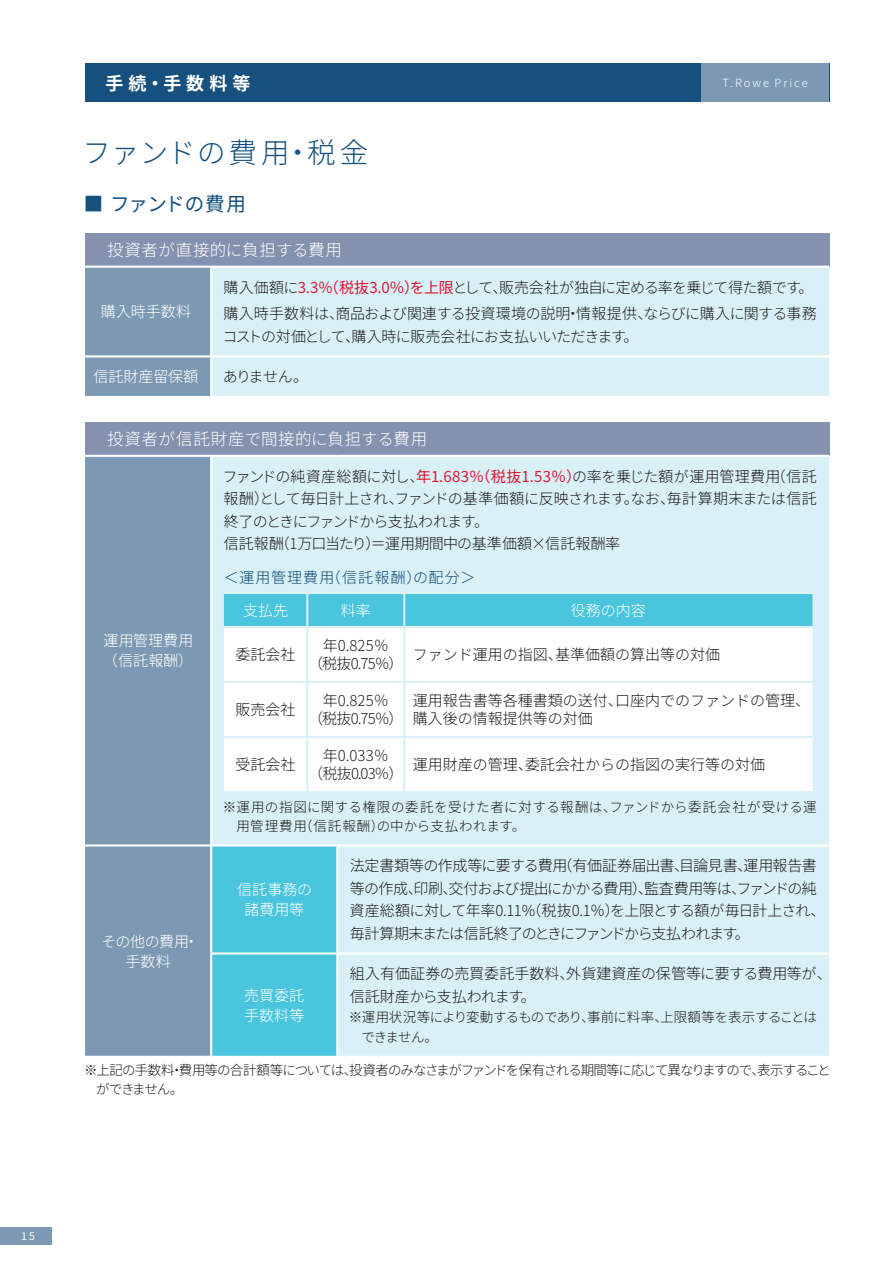
<style>
.page{position:relative;width:893px;height:1263px;background:#fff}
.page>*{position:absolute;margin:0;border:0;box-sizing:border-box;transform-origin:0 0}
.t1{font:300 28.5px "Noto Sans JP";letter-spacing:.05em;color:#15507e}
.t2{font:19.5px "Noto Sans JP";letter-spacing:-.015em;color:#15507e}
.t3{font:700 18px "Noto Sans JP";letter-spacing:.28em;color:#fff}
.t4{font:300 16.5px "Noto Sans JP";letter-spacing:.025em;color:#fff}
.t5{font:300 15px/22.5px "Noto Sans JP";letter-spacing:-.015em;color:#231f20}
.t6{font:300 15px/22.5px "Noto Sans JP";letter-spacing:-.045em;color:#231f20}
.t7{font:300 15px/20.2px "Noto Sans JP";letter-spacing:.005em;color:#fff}
.t8{font:300 15px "Noto Sans JP";letter-spacing:.075em;color:#15507e}
.t9{font:300 15px/20.2px "Noto Sans JP";letter-spacing:-.015em;color:#fff;text-align:center}
.t10{font:300 13.5px/18.8px "Noto Sans JP";letter-spacing:-.08em;color:#231f20}
.t11{font:300 13.5px/18.8px "Noto Sans JP";letter-spacing:.03em;color:#231f20}
.t12{font:300 13.5px/20.2px "Noto Sans JP";letter-spacing:-.025em;color:#231f20}
.t13{font:300 11.25px "Noto Sans JP";letter-spacing:.175em;color:#fff}
.t14{font:10.5px "Noto Sans JP";color:#fff}
.s1{font-weight:400;color:#e21736}
</style>
<div class="page">
<div style="left:0;top:1227px;width:51px;height:17px;background:#7c99b3"></div>
<div style="left:85px;top:233px;width:744px;height:34px;background:#8491af"></div>
<div style="left:85px;top:268px;width:125px;height:128px;background:#7c99b3"></div>
<div style="left:212px;top:268px;width:617px;height:128px;background:#d8f0f6"></div>
<hr style="left:85px;top:355px;width:126px;height:2px;background:#fff">
<hr style="left:211px;top:355px;width:618px;height:2px;background:#fff">
<hr style="left:85px;top:266px;width:126px;height:2px;background:#fff">
<hr style="left:211px;top:266px;width:618px;height:2px;background:#fff">
<div style="left:85px;top:422px;width:744px;height:34px;background:#8491af"></div>
<div style="left:85px;top:457px;width:125px;height:599px;background:#7c99b3"></div>
<div style="left:212px;top:457px;width:617px;height:599px;background:#d8f0f6"></div>
<div style="left:212px;top:846px;width:124px;height:210px;background:#49c5dd"></div>
<hr style="left:336px;top:846px;width:2px;height:106px;background:#fff">
<hr style="left:336px;top:954px;width:2px;height:102px;background:#fff">
<hr style="left:85px;top:844px;width:126px;height:2px;background:#fff">
<hr style="left:211px;top:844px;width:126px;height:2px;background:#fff">
<hr style="left:337px;top:844px;width:492px;height:2px;background:#fff">
<hr style="left:210px;top:952px;width:127px;height:2px;background:#fff">
<hr style="left:337px;top:952px;width:492px;height:2px;background:#fff">
<hr style="left:85px;top:455px;width:126px;height:2px;background:#fff">
<hr style="left:211px;top:455px;width:126px;height:2px;background:#fff">
<hr style="left:337px;top:455px;width:492px;height:2px;background:#fff">
<div style="left:224px;top:594px;width:588px;height:32px;background:#49c5dd"></div>
<svg style="left:224px;top:628px;width:588px;height:163px"></svg>
<hr style="left:306px;top:594px;width:2px;height:32px;background:#d8f0f6">
<hr style="left:403px;top:594px;width:2px;height:32px;background:#d8f0f6">
<hr style="left:224px;top:626px;width:83px;height:2px;background:#d8f0f6">
<hr style="left:224px;top:681px;width:83px;height:2px;background:#d8f0f6">
<hr style="left:224px;top:736px;width:83px;height:2px;background:#d8f0f6">
<hr style="left:224px;top:791px;width:83px;height:2px;background:#d8f0f6">
<hr style="left:306px;top:628px;width:2px;height:53px;background:#d8f0f6">
<hr style="left:306px;top:683px;width:2px;height:53px;background:#d8f0f6">
<hr style="left:306px;top:738px;width:2px;height:53px;background:#d8f0f6">
<hr style="left:307px;top:626px;width:97px;height:2px;background:#d8f0f6">
<hr style="left:307px;top:681px;width:97px;height:2px;background:#d8f0f6">
<hr style="left:307px;top:736px;width:97px;height:2px;background:#d8f0f6">
<hr style="left:307px;top:791px;width:97px;height:2px;background:#d8f0f6">
<hr style="left:403px;top:628px;width:2px;height:53px;background:#d8f0f6">
<hr style="left:403px;top:683px;width:2px;height:53px;background:#d8f0f6">
<hr style="left:403px;top:738px;width:2px;height:53px;background:#d8f0f6">
<hr style="left:404px;top:626px;width:408px;height:2px;background:#d8f0f6">
<hr style="left:404px;top:681px;width:408px;height:2px;background:#d8f0f6">
<hr style="left:404px;top:736px;width:408px;height:2px;background:#d8f0f6">
<hr style="left:404px;top:791px;width:408px;height:2px;background:#d8f0f6">
<div style="left:85px;top:64px;width:744px;height:38px;background:#15507e"></div>
<div style="left:701px;top:64px;width:128px;height:38px;background:#7c99b3"></div>
<p class="t3" style="left:105px;top:73px;width:146px">手続・手数料等</p>
<p class="t13" style="left:722px;top:77px;width:87px">T.Rowe Price</p>
<h1 class="t1" style="left:82px;top:137px;width:287px">ファンドの費用・税金</h1>
<h2 class="t2" style="left:84px;top:193px;width:164px">■ ファンドの費用</h2>
<p class="t4" style="left:89px;top:241px;width:254px">　投資者が直接的に負担する費用</p>
<p class="t7" style="left:101px;top:302px;width:92px">購入時手数料</p>
<p class="t5" style="left:224px;top:274px;width:595px;line-height:26.7px">購入価額に<span class="s1">3.3％（税抜3.0％）を上限</span>として、販売会社が独自に定める率を乗じて得た額です。購入時手数料は、商品および関連する投資環境の説明・情報提供、ならびに購入に関する事務</p>
<p class="t6" style="left:222px;top:325px;width:418px">コストの対価として、購入時に販売会社にお支払いいただきます。</p>
<p class="t7" style="left:93px;top:367px;width:107px">信託財産留保額</p>
<p class="t5" style="left:223px;top:366px;width:87px">ありません。</p>
<p class="t4" style="left:89px;top:430px;width:339px">　投資者が信託財産で間接的に負担する費用</p>
<p class="t5" style="left:223px;top:465px;width:596px">ファンドの純資産総額に対し、<span class="s1">年1.683％（税抜1.53％）</span>の率を乗じた額が運用管理費用（信託報酬）として毎日計上され、ファンドの基準価額に反映されます。なお、毎計算期末または信託終了のときにファンドから支払われます。<br>信託報酬（1万口当たり）＝運用期間中の基準価額×信託報酬率</p>
<p class="t7" style="left:103px;top:631px;width:92px">運用管理費用（信託報酬）</p>
<p class="t9" style="left:102px;top:931px;width:99px">その他の費用・手数料</p>
<p class="t8" style="left:224px;top:569px;width:253px">＜運用管理費用（信託報酬）の配分＞</p>
<p class="t7" style="left:243px;top:601px;width:46px">支払先</p>
<p class="t7" style="left:341px;top:601px;width:31px">料率</p>
<p class="t7" style="left:571px;top:601px;width:76px">役務の内容</p>
<p class="t5" style="left:236px;top:644px;width:61px">委託会社</p>
<p class="t5" style="left:308px;top:637px;width:97px;line-height:18px;text-align:center">年0.825％<br>（税抜0.75％）</p>
<p class="t5" style="left:413px;top:644px;width:309px">ファンド運用の指図、基準価額の算出等の対価</p>
<p class="t5" style="left:236px;top:699px;width:61px">販売会社</p>
<p class="t5" style="left:308px;top:692px;width:97px;line-height:18px;text-align:center">年0.825％<br>（税抜0.75％）</p>
<p class="t5" style="left:413px;top:692px;width:399px;line-height:18px">運用報告書等各種書類の送付、口座内でのファンドの管理、購入後の情報提供等の対価</p>
<p class="t5" style="left:236px;top:754px;width:61px">受託会社</p>
<p class="t5" style="left:308px;top:747px;width:97px;line-height:18px;text-align:center">年0.033％<br>（税抜0.03％）</p>
<p class="t5" style="left:413px;top:754px;width:354px">運用財産の管理、委託会社からの指図の実行等の対価</p>
<p class="t11" style="left:236px;top:798px;width:582px;text-indent:-14px">※運用の指図に関する権限の委託を受けた者に対する報酬は、ファンドから委託会社が受ける運用管理費用（信託報酬）の中から支払われます。</p>
<p class="t7" style="left:237px;top:880px;width:76px;text-align:center">信託事務の諸費用等</p>
<p class="t7" style="left:244px;top:985px;width:62px">売買委託手数料等</p>
<p class="t6" style="left:350px;top:855px;width:477px">法定書類等の作成等に要する費用（有価証券届出書、目論見書、運用報告書等の作成、印刷、交付および提出にかかる費用）、監査費用等は、ファンドの純資産総額に対して年率0.11%（税抜0.1％）を上限とする額が毎日計上され、毎計算期末または信託終了のときにファンドから支払われます。</p>
<p class="t5" style="left:350px;top:963px;width:483px">組入有価証券の売買委託手数料、外貨建資産の保管等に要する費用等が、信託財産から支払われます。</p>
<p class="t12" style="left:361px;top:1007px;width:457px;text-indent:-12px">※運用状況等により変動するものであり、事前に料率、上限額等を表示することはできません。</p>
<p class="t10" style="left:96px;top:1061px;width:736px;text-indent:-12px">※上記の手数料・費用等の合計額等については、投資者のみなさまがファンドを保有される期間等に応じて異なりますので、表示することができません。</p>
<p class="t14" style="left:21px;top:1230px;width:15px">15</p>
</div>
